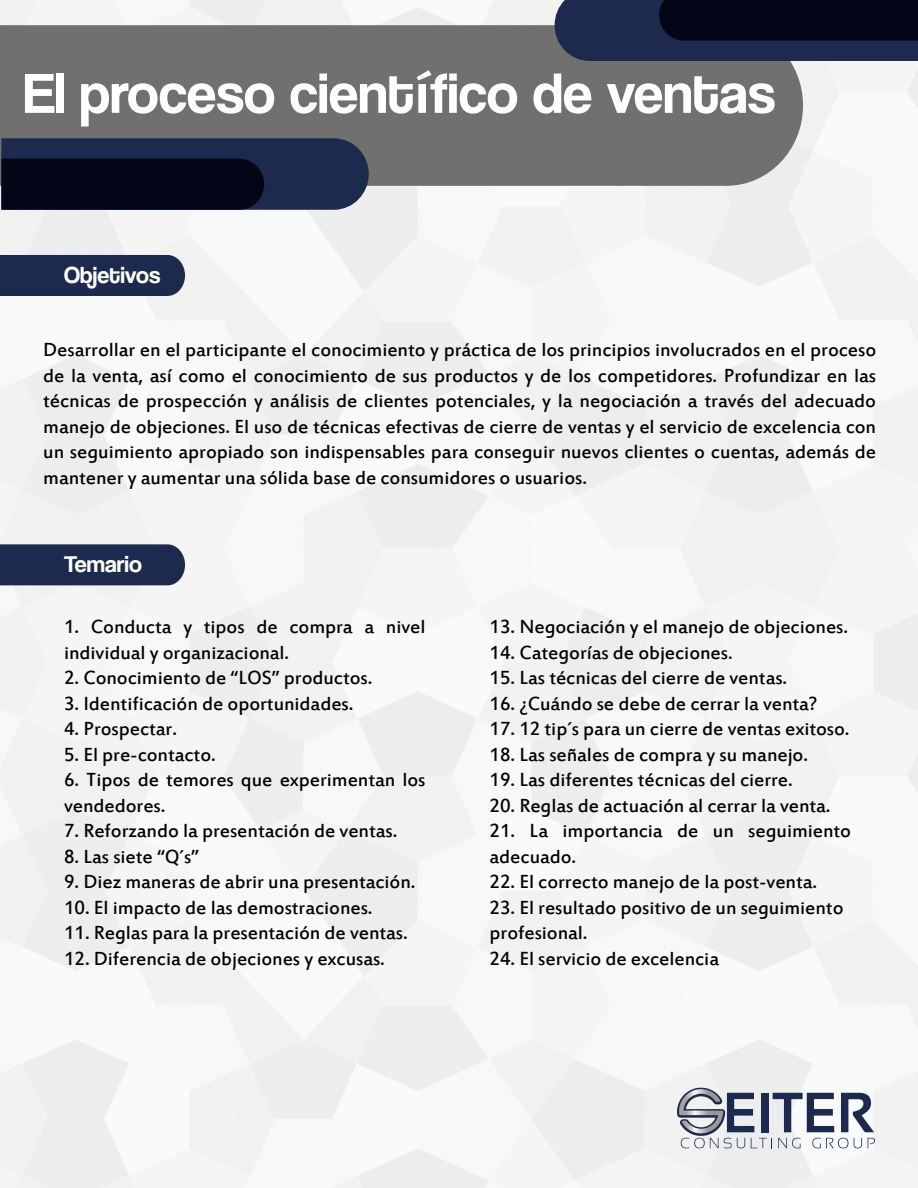
<style>
.page{position:relative;width:918px;height:1188px;background:#fff}
.page>*{position:absolute;margin:0;border:0;box-sizing:border-box;transform-origin:0 0}
.t1{font:58.5px "Coolvetica Rg";color:#fff}
.t2{font:24px "Coolvetica Rg";color:#fff}
.t3{font:21px/25.5px "Estrangelo Edessa";letter-spacing:-.005em;color:#000001}
</style>
<div class="page">
<img style="left:0;top:0;width:918px;height:1188px">
<svg style="left:677px;top:1088px;width:198px;height:60px"></svg>
<div style="left:0;top:25px;width:803px;height:161px;background:#70716f"></div>
<svg style="left:1px;top:138px;width:368px;height:72px;background:#131b34"></svg>
<svg style="left:555px;top:0;width:363px;height:61px;background:#121a35"></svg>
<div style="left:0;top:255px;width:185px;height:41px;background:#1d2a4e"></div>
<div style="left:0;top:544px;width:185px;height:41px;background:#1d2a4e"></div>
<h1 class="t1" style="left:24px;top:59px;width:753px">El proceso científico de ventas</h1>
<p class="t2" style="left:64px;top:261px;width:98px">Objetivos</p>
<p class="t3" style="left:43px;top:339px;width:835px;text-align:justify">Desarrollar en el participante el conocimiento y práctica de los principios involucrados en el proceso de la venta, así como el conocimiento de sus productos y de los competidores. Profundizar en las técnicas de prospección y análisis de clientes potenciales, y la negociación a través del adecuado manejo de objeciones. El uso de técnicas efectivas de cierre de ventas y el servicio de excelencia con un seguimiento apropiado son indispensables para conseguir nuevos clientes o cuentas, además de mantener y aumentar una sólida base de consumidores o usuarios.</p>
<p class="t2" style="left:64px;top:550px;width:79px">Temario</p>
<p class="t3" style="left:64px;top:615px;width:363px">1. Conducta y tipos de compra a nivel individual y organizacional.</p>
<p class="t3" style="left:64px;top:666px;width:310px">2. Conocimiento de “LOS” productos.</p>
<p class="t3" style="left:64px;top:692px;width:291px">3. Identificación de oportunidades.</p>
<p class="t3" style="left:64px;top:717px;width:114px">4. Prospectar.</p>
<p class="t3" style="left:64px;top:743px;width:153px">5. El pre-contacto.</p>
<p class="t3" style="left:64px;top:768px;width:363px">6. Tipos de temores que experimentan los vendedores.</p>
<p class="t3" style="left:64px;top:819px;width:335px">7. Reforzando la presentación de ventas.</p>
<p class="t3" style="left:64px;top:845px;width:137px">8. Las siete “Q´s”</p>
<p class="t3" style="left:64px;top:870px;width:353px">9. Diez maneras de abrir una presentación.</p>
<p class="t3" style="left:64px;top:896px;width:310px">10. El impacto de las demostraciones.</p>
<p class="t3" style="left:64px;top:921px;width:345px">11. Reglas para la presentación de ventas.</p>
<p class="t3" style="left:64px;top:947px;width:322px">12. Diferencia de objeciones y excusas.</p>
<p class="t3" style="left:490px;top:615px;width:360px">13. Negociación y el manejo de objeciones.</p>
<p class="t3" style="left:490px;top:641px;width:245px">14. Categorías de objeciones.</p>
<p class="t3" style="left:490px;top:666px;width:299px">15. Las técnicas del cierre de ventas.</p>
<p class="t3" style="left:490px;top:692px;width:329px">16. ¿Cuándo se debe de cerrar la venta?</p>
<p class="t3" style="left:490px;top:717px;width:361px">17. 12 tip´s para un cierre de ventas exitoso.</p>
<p class="t3" style="left:490px;top:743px;width:320px">18. Las señales de compra y su manejo.</p>
<p class="t3" style="left:490px;top:768px;width:305px">19. Las diferentes técnicas del cierre.</p>
<p class="t3" style="left:490px;top:794px;width:342px">20. Reglas de actuación al cerrar la venta.</p>
<p class="t3" style="left:490px;top:819px;width:363px">21. La importancia de un seguimiento adecuado.</p>
<p class="t3" style="left:490px;top:870px;width:329px">22. El correcto manejo de la post-venta.</p>
<p class="t3" style="left:490px;top:896px;width:355px">23. El resultado positivo de un seguimiento profesional.</p>
<p class="t3" style="left:490px;top:947px;width:231px">24. El servicio de excelencia</p>
</div>
